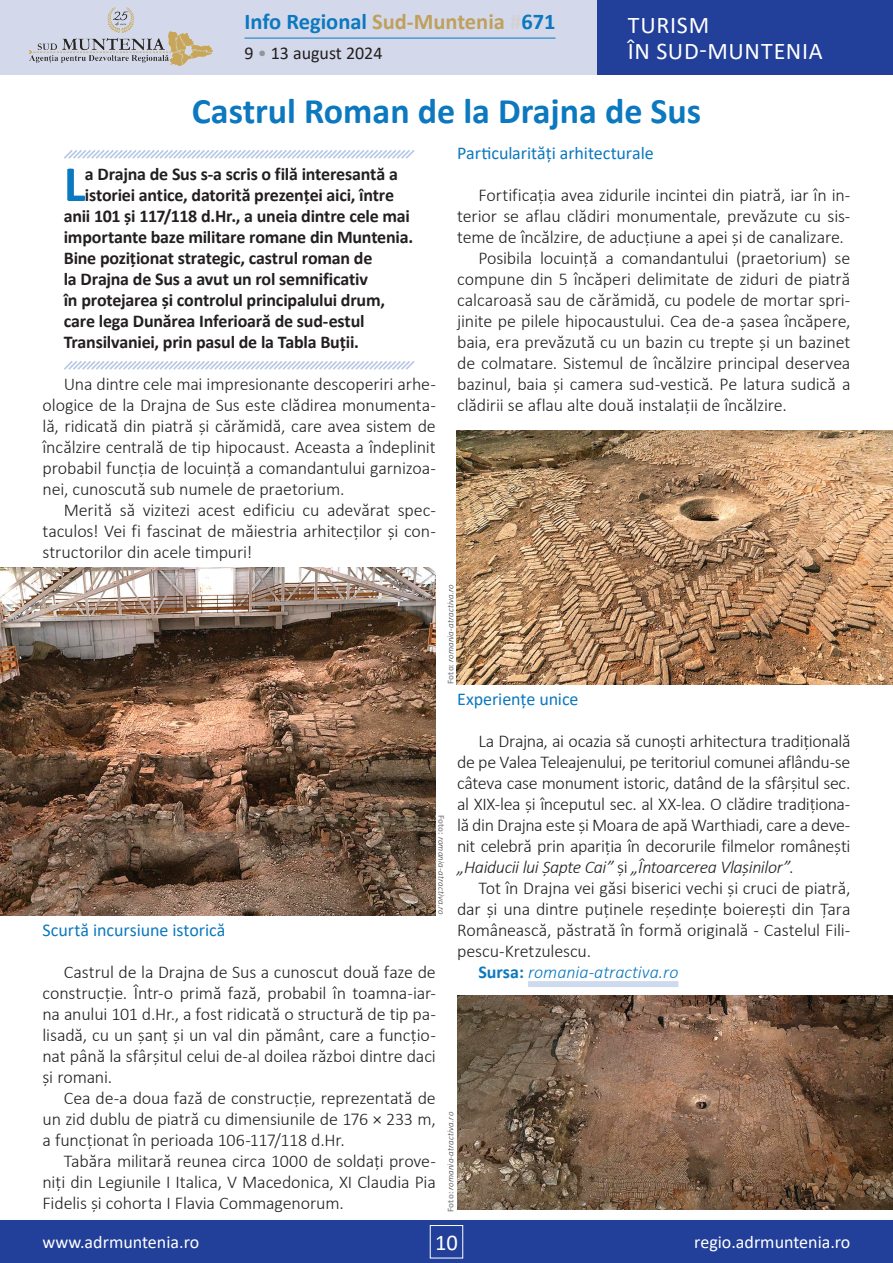
<style>
.page{position:relative;width:893px;height:1263px;background:#fff}
.page>*{position:absolute;margin:0;border:0;box-sizing:border-box;transform-origin:0 0}
.t1{font:700 51.15px "Calibri";color:#0c78bf}
.t2{font:700 36px "Calibri";color:#0c78bf}
.t3{font:24px/25.5px "Calibri";letter-spacing:.03em;color:#fff}
.t4{font:700 22.5px "Calibri";color:#0c78bf}
.t5{font:22.5px "Calibri";color:#fff}
.t6{font:300 18px/21px "Calibri";letter-spacing:-.01em;color:#231f20;text-align:justify}
.t7{font:700 18px "Calibri";letter-spacing:-.015em;color:#231f20}
.t8{font:18px "Calibri";letter-spacing:-.005em;color:#0c78bf}
.t9{font:18px "Calibri";color:#fff}
.t10{font:italic 300 18px "Calibri";color:#0c78bf}
.t11{font:18px "Calibri";color:#231f20}
.t12{font:italic 300 9px "Calibri";letter-spacing:.015em;color:#3e3e3f}
.s1{color:#bfa05c}
.s2{color:#d1d2d4}
.s3{color:#939598}
.s4{font-weight:700;font-style:normal;color:#939598}
.s5{font-style:italic}
.s6{font-weight:700;font-style:normal}
</style>
<div class="page">
<div style="left:0;top:1220px;width:893px;height:43px;background:#223f99"></div>
<div style="left:430px;top:1225px;width:33px;height:33px;border:1px solid #fff"></div>
<div style="left:0;top:0;width:893px;height:75px;background:#d3d9eb"></div>
<div style="left:597px;top:0;width:296px;height:75px;background:#223f99"></div>
<hr style="left:244px;top:38px;width:311px;height:1px;background:#0c78bf">
<img style="left:28px;top:7px;width:185px;height:59px">
<svg style="left:64px;top:150px;width:351px;height:9px"></svg>
<svg style="left:64px;top:361px;width:351px;height:9px"></svg>
<div style="left:528px;top:981px;width:150px;height:6px;background:#cedaee"></div>
<img style="left:0;top:567px;width:436px;height:348px">
<img style="left:457px;top:430px;width:436px;height:254px">
<img style="left:457px;top:995px;width:436px;height:214px">
<p class="t4" style="left:244px;top:6px;width:313px">Info Regional <span class="s1">Sud-Muntenia</span> <span class="s2">#</span>671</p>
<p class="t11" style="left:244px;top:41px;width:139px">9 <span class="s3">•</span> 13 august 2024</p>
<h3 class="t3" style="left:628px;top:12px;width:197px">TURISM<br>ÎN SUD-MUNTENIA</h3>
<h2 class="t2" style="left:192px;top:86px;width:511px">Castrul Roman de la Drajna de Sus</h2>
<h1 class="t1" style="left:64px;top:148px;width:23px">L</h1>
<p class="t7" style="left:85px;top:161px;width:315px">a Drajna de Sus s-a scris o filă interesantă a</p>
<p class="t7" style="left:85px;top:182px;width:311px">istoriei antice, datorită prezenței aici, între</p>
<p class="t7" style="left:64px;top:203px;width:348px">anii 101 și 117/118 d.Hr., a uneia dintre cele mai</p>
<p class="t7" style="left:64px;top:224px;width:351px">importante baze militare romane din Muntenia.</p>
<p class="t7" style="left:64px;top:245px;width:310px">Bine poziționat strategic, castrul roman de</p>
<p class="t7" style="left:64px;top:266px;width:306px">la Drajna de Sus a avut un rol semnificativ</p>
<p class="t7" style="left:64px;top:287px;width:323px">în protejarea și controlul principalului drum,</p>
<p class="t7" style="left:64px;top:308px;width:302px">care lega Dunărea Inferioară de sud-estul</p>
<p class="t7" style="left:64px;top:329px;width:297px">Transilvaniei, prin pasul de la Tabla Buții.</p>
<p class="t6" style="left:43px;top:373px;width:395px;text-indent:21px">Una dintre cele mai impresionante descoperiri arhe&shy;ologice de la Drajna de Sus este clădirea monumenta&shy;lă, ridicată din piatră și cărămidă, care avea sistem de încălzire centrală de tip hipocaust. Aceasta a îndeplinit probabil funcția de locuință a comandantului garnizoa&shy;nei, cunoscută sub numele de praetorium.</p>
<p class="t6" style="left:43px;top:499px;width:395px;text-indent:21px">Merită să vizitezi acest edificiu cu adevărat spec&shy;taculos! Vei fi fascinat de măiestria arhitecților și con&shy;structorilor din acele timpuri!</p>
<p class="t8" style="left:457px;top:141px;width:198px">Particularități arhitecturale</p>
<p class="t6" style="left:478px;top:184px;width:374px">Fortificația avea zidurile incintei din piatră, iar în in-</p>
<p class="t6" style="left:457px;top:205px;width:395px">terior se aflau clădiri monumentale, prevăzute cu sis-</p>
<p class="t6" style="left:457px;top:226px;width:388px">teme de încălzire, de aducțiune a apei și de canalizare.</p>
<p class="t6" style="left:478px;top:247px;width:374px">Posibila locuință a comandantului (praetorium) se</p>
<p class="t6" style="left:457px;top:268px;width:395px">compune din 5 încăperi delimitate de ziduri de piatră</p>
<p class="t6" style="left:457px;top:289px;width:395px">calcaroasă sau de cărămidă, cu podele de mortar spri-</p>
<p class="t6" style="left:457px;top:310px;width:395px">jinite pe pilele hipocaustului. Cea de-a şasea încăpere,</p>
<p class="t6" style="left:457px;top:331px;width:395px">baia, era prevăzută cu un bazin cu trepte şi un bazinet</p>
<p class="t6" style="left:457px;top:352px;width:395px">de colmatare. Sistemul de încălzire principal deservea</p>
<p class="t6" style="left:457px;top:373px;width:395px">bazinul, baia şi camera sud-vestică. Pe latura sudică a</p>
<p class="t6" style="left:457px;top:394px;width:331px">clădirii se aflau alte două instalații de încălzire.</p>
<p class="t12" style="left:445px;top:684px;width:102px;rotate:-90deg"><span class="s4">Foto:</span> romania-atractiva.ro</p>
<p class="t8" style="left:457px;top:687px;width:123px">Experiențe unice</p>
<p class="t6" style="left:457px;top:730px;width:395px;text-indent:21px">La Drajna, ai ocazia să cunoști arhitectura tradițională de pe Valea Teleajenului, pe teritoriul comunei aflându-se câteva case monument istoric, datând de la sfârșitul sec. al XIX-lea și începutul sec. al XX-lea. O clădire tradiționa&shy;lă din Drajna este și Moara de apă Warthiadi, care a deve&shy;nit celebră prin apariția în decorurile filmelor românești <span class="s5">„Haiducii lui Șapte Cai”</span> și <span class="s5">„Întoarcerea Vlașinilor”</span>.</p>
<p class="t6" style="left:478px;top:877px;width:374px">Tot în Drajna vei găsi biserici vechi și cruci de piatră,</p>
<p class="t6" style="left:457px;top:898px;width:395px">dar și una dintre puținele reședințe boierești din Țara</p>
<p class="t6" style="left:457px;top:919px;width:395px">Românească, păstrată în formă originală - Castelul Fili-</p>
<p class="t6" style="left:457px;top:940px;width:135px">pescu-Kretzulescu.</p>
<p class="t10" style="left:478px;top:961px;width:202px"><span class="s6">Sursa:</span> romania-atractiva.ro</p>
<p class="t12" style="left:447px;top:814px;width:102px;rotate:90deg"><span class="s4">Foto:</span> romania-atractiva.ro</p>
<p class="t8" style="left:43px;top:918px;width:184px">Scurtă incursiune istorică</p>
<p class="t6" style="left:43px;top:961px;width:395px;text-indent:21px">Castrul de la Drajna de Sus a cunoscut două faze de construcție. Într-o primă fază, probabil în toamna-iar&shy;na anului 101 d.Hr., a fost ridicată o structură de tip pa&shy;lisadă, cu un șanț și un val din pământ, care a funcțio&shy;nat până la sfârșitul celui de-al doilea război dintre daci și romani.</p>
<p class="t6" style="left:43px;top:1087px;width:395px;text-indent:21px">Cea de-a doua fază de construcție, reprezentată de un zid dublu de piatră cu dimensiunile de 176 × 233 m, a funcționat în perioada 106-117/118 d.Hr.</p>
<p class="t6" style="left:43px;top:1150px;width:395px;text-indent:21px">Tabăra militară reunea circa 1000 de soldați prove&shy;niți din Legiunile I Italica, V Macedonica, XI Claudia Pia Fidelis și cohorta I Flavia Commagenorum.</p>
<p class="t12" style="left:445px;top:1212px;width:102px;rotate:-90deg"><span class="s4">Foto:</span> romania-atractiva.ro</p>
<p class="t9" style="left:43px;top:1230px;width:158px">www.adrmuntenia.ro</p>
<p class="t5" style="left:435px;top:1226px;width:24px">10</p>
<p class="t9" style="left:694px;top:1230px;width:158px">regio.adrmuntenia.ro</p>
</div>
